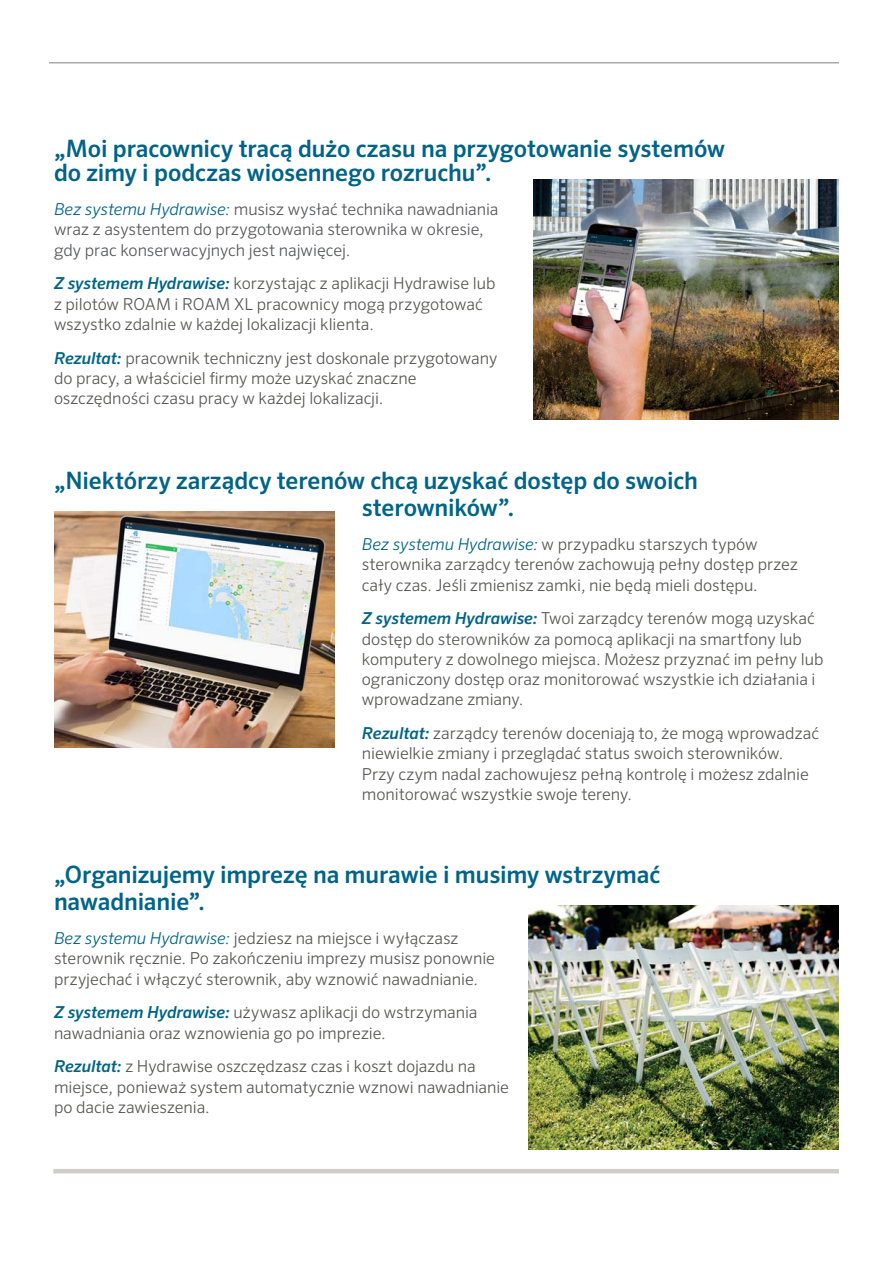
<style>
.page{position:relative;width:893px;height:1263px;background:#fff}
.page>*{position:absolute;margin:0;border:0;box-sizing:border-box;transform-origin:0 0}
.t1{font:500 24px/27px "Sero Pro";letter-spacing:-.005em;color:#006488}
.t2{font:300 16.5px/20.2px "Sero Pro";letter-spacing:-.005em;color:#585956}
.t3{font:300 16.5px/20.2px "Sero Pro";letter-spacing:-.005em;color:#58595b}
.s1{font-style:italic;color:#006488}
.s2{font-weight:500;font-style:italic;color:#006488}
</style>
<div class="page">
<hr style="left:53px;top:1169px;width:786px;height:4px;background:#cfcdcb">
<img style="left:54px;top:512px;width:281px;height:235px">
<img style="left:528px;top:905px;width:311px;height:244px">
<img style="left:534px;top:180px;width:305px;height:240px">
<hr style="left:49px;top:62px;width:790px;height:2px;background:#aca9a7">
<h1 class="t1" style="left:54px;top:137px;width:673px;line-height:24px">„Moi pracownicy tracą dużo czasu na przygotowanie systemów do zimy i podczas wiosennego rozruchu”.</h1>
<p class="t3" style="left:54px;top:199px;width:446px"><span class="s1">Bez systemu Hydrawise:</span> musisz wysłać technika nawadniania wraz z asystentem do przygotowania sterownika w okresie, gdy prac konserwacyjnych jest najwięcej.</p>
<p class="t2" style="left:54px;top:273px;width:443px"><span class="s2">Z systemem Hydrawise:</span> korzystając z aplikacji Hydrawise lub z pilotów ROAM i ROAM XL pracownicy mogą przygotować wszystko zdalnie w każdej lokalizacji klienta.</p>
<p class="t2" style="left:54px;top:347px;width:445px"><span class="s2">Rezultat:</span> pracownik techniczny jest doskonale przygotowany do pracy, a właściciel firmy może uzyskać znaczne oszczędności czasu pracy w każdej lokalizacji.</p>
<h1 class="t1" style="left:362px;top:467px;width:338px;text-indent:-308px">„Niektórzy zarządcy terenów chcą uzyskać dostęp do swoich sterowników”.</h1>
<p class="t2" style="left:362px;top:534px;width:438px"><span class="s1">Bez systemu Hydrawise:</span> w przypadku starszych typów sterownika zarządcy terenów zachowują pełny dostęp przez cały czas. Jeśli zmienisz zamki, nie będą mieli dostępu.</p>
<p class="t2" style="left:362px;top:608px;width:463px"><span class="s2">Z systemem Hydrawise:</span> Twoi zarządcy terenów mogą uzyskać dostęp do sterowników za pomocą aplikacji na smartfony lub komputery z dowolnego miejsca. Możesz przyznać im pełny lub ograniczony dostęp oraz monitorować wszystkie ich działania i wprowadzane zmiany.</p>
<p class="t2" style="left:362px;top:723px;width:459px"><span class="s2">Rezultat:</span> zarządcy terenów doceniają to, że mogą wprowadzać niewielkie zmiany i przeglądać status swoich sterowników.<br>Przy czym nadal zachowujesz pełną kontrolę i możesz zdalnie monitorować wszystkie swoje tereny.</p>
<h1 class="t1" style="left:54px;top:861px;width:608px">„Organizujemy imprezę na murawie i musimy wstrzymać nawadnianie”.</h1>
<p class="t2" style="left:54px;top:928px;width:443px"><span class="s1">Bez systemu Hydrawise:</span> jedziesz na miejsce i wyłączasz sterownik ręcznie. Po zakończeniu imprezy musisz ponownie przyjechać i włączyć sterownik, aby wznowić nawadnianie.</p>
<p class="t2" style="left:54px;top:1002px;width:425px"><span class="s2">Z systemem Hydrawise:</span> używasz aplikacji do wstrzymania nawadniania oraz wznowienia go po imprezie.</p>
<p class="t2" style="left:54px;top:1056px;width:457px"><span class="s2">Rezultat:</span> z Hydrawise oszczędzasz czas i koszt dojazdu na miejsce, ponieważ system automatycznie wznowi nawadnianie po dacie zawieszenia.</p>
</div>
